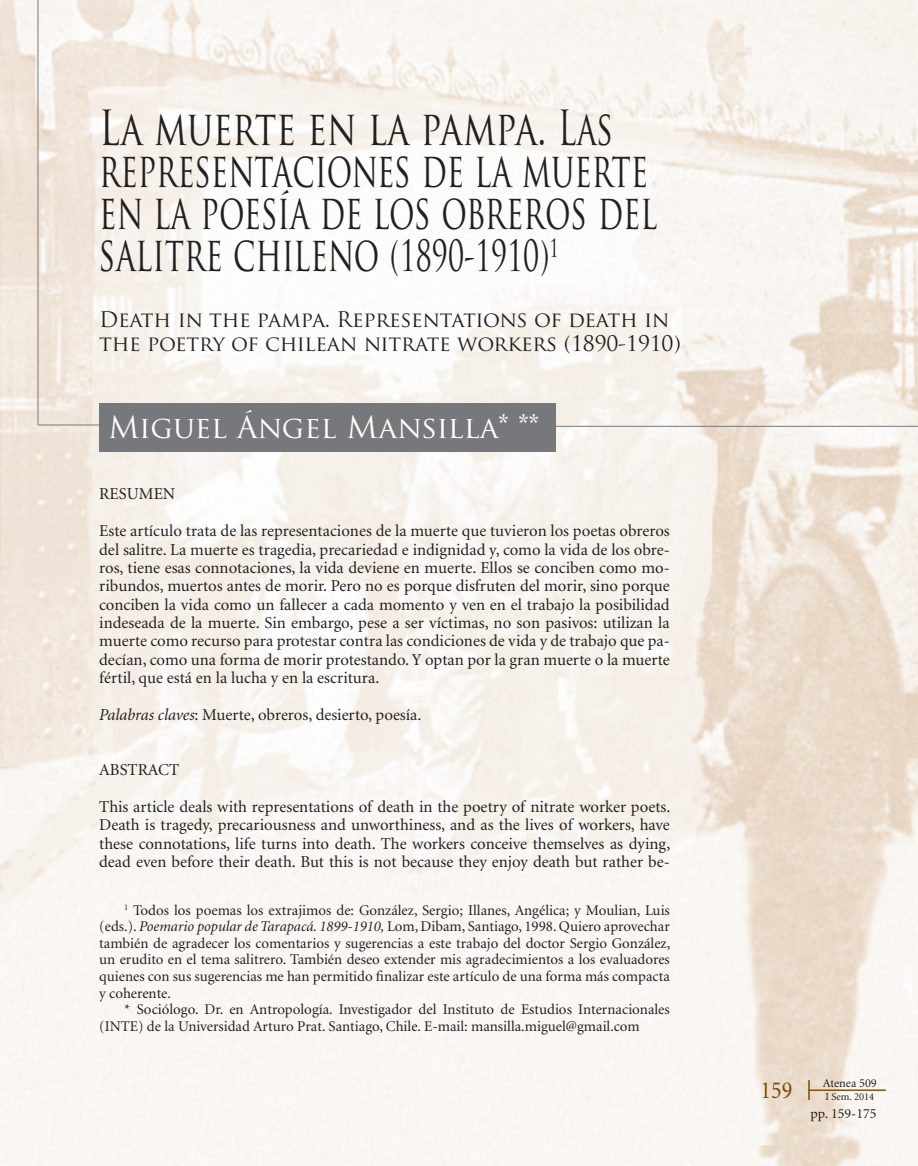
<style>
.page{position:relative;width:918px;height:1166px;background:#fff}
.page>*{position:absolute;margin:0;border:0;box-sizing:border-box;transform-origin:0 0}
.t1{font:47.25px/42px "Trajan Pro";color:#231f20;scale:.67 1}
.t2{font:47.25px "Trajan Pro";color:#231f20;scale:.75 1}
.t3{font:29.75px "Trajan Pro";color:#fff}
.t4{font:24.5px "Minion";color:#7d4704;scale:.9 1}
.t5{font:21px/24.5px "Trajan Pro";letter-spacing:-.01em;color:#231f20}
.Normal_wrd_21{font:16.62px/18.4px "Minion";color:#231f20;text-align:justify}
.Texto_nota_al_final{font:14.88px/16.6px "Minion";color:#231f20;text-align:justify}
.t6{font:14px "Minion";color:#231f20}
.t7{font:12.25px "Minion";color:#231f20}
.t8{font:10.5px "Minion";color:#231f20}
.s1{font-size:42px}
.s2{font-style:italic}
</style>
<div class="page">
<img style="left:0;top:0;width:918px;height:1166px">
<div style="left:99px;top:403px;width:457px;height:48px;background:#76787b"></div>
<hr style="left:556px;top:426px;width:362px;height:1px;background:#76787b">
<hr style="left:39px;top:424px;width:67px;height:1px;background:#76787b">
<hr style="left:38px;top:0;width:1px;height:425px;background:#76787b">
<hr style="left:809px;top:1090px;width:76px;height:1px;background:#7d4704">
<svg style="left:808px;top:1080px;width:1px;height:20px"></svg>
<p class="t2" style="left:99px;top:97px;width:687px">La muerte en la pampa. Las</p>
<p class="t1" style="left:99px;top:148px;width:834px">representaciones de la muerte en la poesía de los obreros del salitre chileno <span class="s1">(1890-1910)</span><sup>1</sup></p>
<p class="t5" style="left:99px;top:307px;width:583px">Death in the pampa. Representations of death in the poetry of chilean nitrate workers (1890-1910)</p>
<p class="t3" style="left:108px;top:408px;width:433px">Miguel Ángel Mansilla* **</p>
<p class="Normal_wrd_21" style="left:99px;top:485px;width:77px">RESUMEN</p>
<p class="Normal_wrd_21" style="left:99px;top:522px;width:572px">Este artículo trata de las representaciones de la muerte que tuvieron los poetas obreros del salitre. La muerte es tragedia, precariedad e indignidad y, como la vida de los obre&shy;ros, tiene esas connotaciones, la vida deviene en muerte. Ellos se conciben como mo&shy;ribundos, muertos antes de morir. Pero no es porque disfruten del morir, sino porque conciben la vida como un fallecer a cada momento y ven en el trabajo la posibilidad indeseada de la muerte. Sin embargo, pese a ser víctimas, no son pasivos: utilizan la muerte como recurso para protestar contra las condiciones de vida y de trabajo que pa&shy;decían, como una forma de morir protestando. Y optan por la gran muerte o la muerte fértil, que está en la lucha y en la escritura.</p>
<p class="Normal_wrd_21" style="left:99px;top:706px;width:324px"><span class="s2">Palabras claves</span>: Muerte, obreros, desierto, poesía.</p>
<p class="Normal_wrd_21" style="left:99px;top:761px;width:81px">ABSTRACT</p>
<p class="Normal_wrd_21" style="left:99px;top:798px;width:573px">This article deals with representations of death in the poetry of nitrate worker poets.<br>Death is tragedy, precariousness and unworthiness, and as the lives of workers, have these connotations, life turns into death. The workers conceive themselves as dying, dead even before their death. But this is not because they enjoy death but rather be-</p>
<p class="Texto_nota_al_final" style="left:99px;top:902px;width:572px;text-indent:25px"><sup>1</sup> Todos los poemas los extrajimos de: González, Sergio; Illanes, Angélica; y Moulian, Luis (eds.). <span class="s2">Poemario popular de Tarapacá. 1899-1910,</span> Lom, Dibam, Santiago, 1998. Quiero aprovechar también de agradecer los comentarios y sugerencias a este trabajo del doctor Sergio González, un erudito en el tema salitrero. También deseo extender mis agradecimientos a los evaluadores quienes con sus sugerencias me han permitido finalizar este artículo de una forma más compacta y coherente.</p>
<p class="Texto_nota_al_final" style="left:99px;top:1002px;width:572px;text-indent:25px">* Sociólogo. Dr. en Antropología. Investigador del Instituto de Estudios Internacionales (INTE) de la Universidad Arturo Prat. Santiago, Chile. E-mail: mansilla.miguel@gmail.com</p>
<p class="t7" style="left:823px;top:1077px;width:56px">Atenea 509</p>
<p class="t4" style="left:760px;top:1078px;width:37px">159</p>
<p class="t8" style="left:825px;top:1091px;width:50px">I Sem. 2014</p>
<p class="t6" style="left:810px;top:1106px;width:67px">pp. 159-175</p>
</div>
